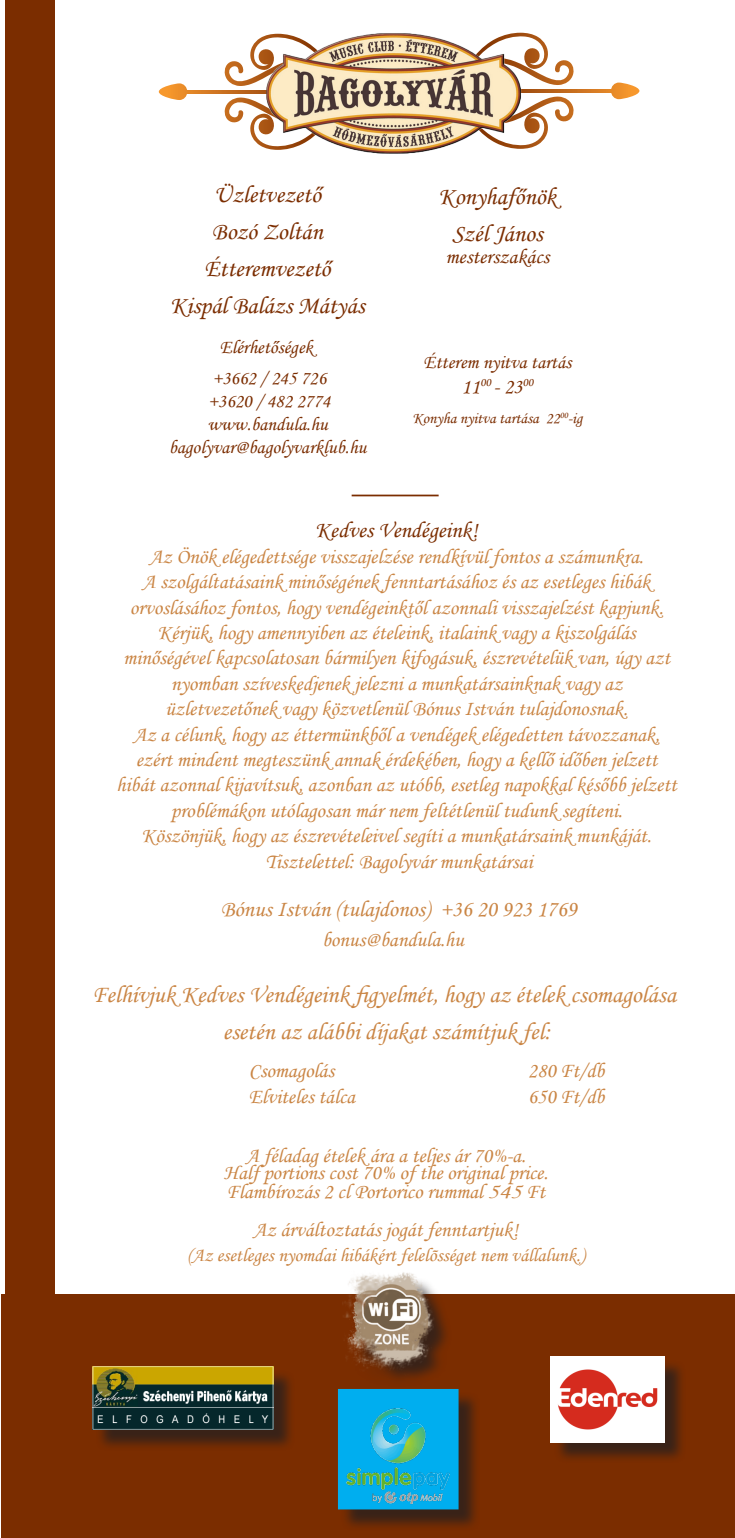
<style>
.page{position:relative;width:735px;height:1538px;background:#fff}
.page>*{position:absolute;margin:0;border:0;box-sizing:border-box;transform-origin:0 0}
.t1{font:24.5px "Monotype Corsiva";color:#ca8544}
.név{font:24.5px/36.8px "Monotype Corsiva";color:#7b2d00;text-align:center}
.t2{font:22.75px "Monotype Corsiva";color:#ca8544}
.t3{font:22.75px "Monotype Corsiva";color:#7b2d00}
.csomag{font:21px/25.4px "Monotype Corsiva";color:#ca8544;text-align:center}
.név-2{font:21px "Monotype Corsiva";color:#7b2d00}
.név-3{font:19.25px/23.1px "Monotype Corsiva";color:#7b2d00;text-align:center}
.t4{font:19.25px "Monotype Corsiva";color:#ca8544}
.név-4{font:15.75px "Monotype Corsiva";color:#7b2d00}
</style>
<div class="page">
<div style="left:5px;top:0;width:50px;height:1538px;background:#7b2d00"></div>
<svg style="left:224px;top:35px;width:42px;height:114px"></svg>
<svg style="left:159px;top:83px;width:28px;height:17px"></svg>
<svg style="left:185px;top:90px;width:81px;height:3px"></svg>
<svg style="left:529px;top:33px;width:45px;height:115px"></svg>
<svg style="left:610px;top:83px;width:29px;height:16px"></svg>
<svg style="left:529px;top:89px;width:84px;height:3px"></svg>
<div style="left:1px;top:1295px;width:733px;height:243px;background:#7b2d00"></div>
<img style="left:266px;top:32px;width:263px;height:122px">
<hr style="left:351px;top:495px;width:87px;height:1px;background:#7b2d00">
<div style="left:95px;top:1369px;width:200px;height:83px;background:#231f20;opacity:.75"></div>
<img style="left:92px;top:1366px;width:181px;height:64px">
<div style="left:349px;top:1276px;width:104px;height:112px;background:#231f20;opacity:.75"></div>
<img style="left:332px;top:1272px;width:107px;height:107px">
<div style="left:340px;top:1391px;width:140px;height:140px;background:#231f20;opacity:.75"></div>
<img style="left:341px;top:1392px;width:114px;height:114px">
<div style="left:338px;top:1389px;width:120px;height:120px;border:2px solid #00aeef"></div>
<div style="left:553px;top:1359px;width:133px;height:105px;background:#231f20;opacity:.75"></div>
<img style="left:550px;top:1357px;width:114px;height:85px">
<p class="név" style="left:170px;top:177px;width:196px">Üzletvezető<br>Bozó Zoltán<br>Étteremvezető<br>Kispál Balázs Mátyás</p>
<p class="név-3" style="left:220px;top:335px;width:95px">Elérhetőségek</p>
<p class="név-3" style="left:169px;top:366px;width:199px">+3662 / 245 726<br>+3620 / 482 2774 www.bandula.hu bagolyvar@bagolyvarklub.hu</p>
<p class="név" style="left:438px;top:179px;width:119px">Konyhafőnök<br>Szél János</p>
<p class="név-2" style="left:445px;top:244px;width:105px">mesterszakács</p>
<p class="név-3" style="left:423px;top:351px;width:149px">Étterem nyitva tartás</p>
<p class="név-2" style="left:461px;top:374px;width:73px">11<sup>00</sup> - 23<sup>00</sup></p>
<p class="név-4" style="left:412px;top:409px;width:171px">Konyha nyitva tartása 22<sup>00</sup>-ig</p>
<p class="t3" style="left:315px;top:516px;width:164px">Kedves Vendégeink!</p>
<p class="csomag" style="left:116px;top:544px;width:561px">Az Önök elégedettsége visszajelzése rendkívül fontos a számunkra.<br>A szolgáltatásaink minőségének fenntartásához és az esetleges hibák orvoslásához fontos, hogy vendégeinktől azonnali visszajelzést kapjunk.<br>Kérjük, hogy amennyiben az ételeink, italaink vagy a kiszolgálás minőségével kapcsolatosan bármilyen kifogásuk, észrevételük van, úgy azt nyomban szíveskedjenek jelezni a munkatársainknak vagy az üzletvezetőnek vagy közvetlenül Bónus István tulajdonosnak.<br>Az a célunk, hogy az éttermünkből a vendégek elégedetten távozzanak, ezért mindent megteszünk annak érdekében, hogy a kellő időben jelzett hibát azonnal kijavítsuk, azonban az utóbb, esetleg napokkal később jelzett problémákon utólagosan már nem feltétlenül tudunk segíteni.<br>Köszönjük, hogy az észrevételeivel segíti a munkatársaink munkáját.<br>Tisztelettel: Bagolyvár munkatársai</p>
<p class="t2" style="left:221px;top:895px;width:357px">Bónus István (tulajdonos) +36 20 923 1769</p>
<p class="csomag" style="left:322px;top:926px;width:143px">bonus@bandula.hu</p>
<p class="t1" style="left:92px;top:979px;width:585px">Felhívjuk Kedves Vendégeink figyelmét, hogy az ételek csomagolása</p>
<p class="t1" style="left:222px;top:1017px;width:329px">esetén az alábbi díjakat számítjuk fel:</p>
<p class="csomag" style="left:527px;top:1058px;width:78px">280 Ft/db</p>
<p class="csomag" style="left:527px;top:1083px;width:78px">650 Ft/db</p>
<p class="csomag" style="left:248px;top:1058px;width:108px;text-align:left">Csomagolás<br>Elviteles tálca</p>
<p class="csomag" style="left:246px;top:1143px;width:281px">A féladag ételek ára a teljes ár 70%-a.</p>
<p class="csomag" style="left:224px;top:1160px;width:325px">Half portions cost 70% of the original price.</p>
<p class="csomag" style="left:226px;top:1179px;width:320px">Flambírozás 2 cl Portorico rummal 545 Ft</p>
<p class="csomag" style="left:253px;top:1217px;width:266px">Az árváltoztatás jogát fenntartjuk!</p>
<p class="t4" style="left:187px;top:1244px;width:399px">(Az esetleges nyomdai hibákért felelõsséget nem vállalunk.)</p>
</div>
